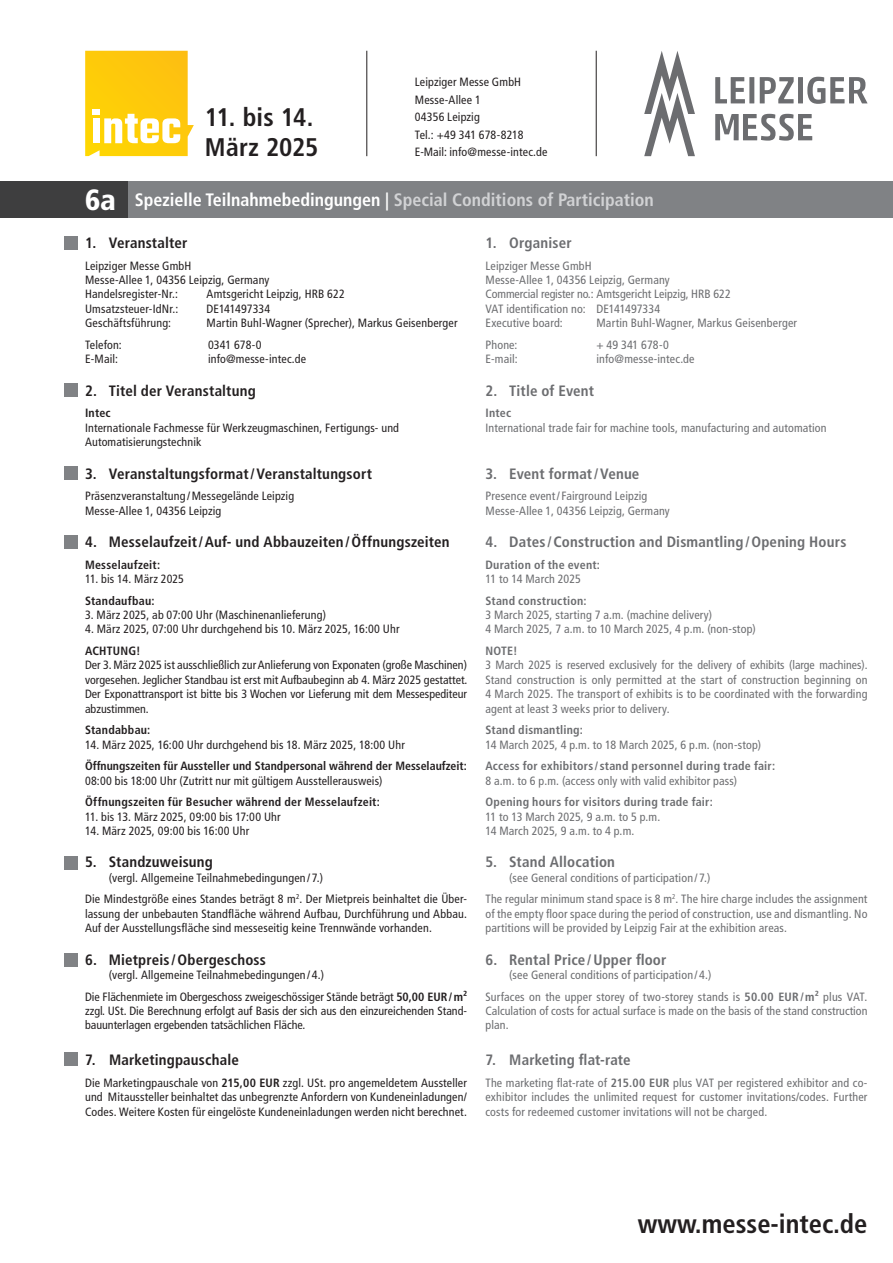
<style>
.page{position:relative;width:893px;height:1263px;background:#fff}
.page>*{position:absolute;margin:0;border:0;box-sizing:border-box;transform-origin:0 0}
.t1{font:700 condensed 26.55px "Frutiger LT Pro";color:#231f20}
.t2{font:700 condensed 25.5px/30.6px "Frutiger LT Pro";color:#231f20}
.t3{font:700 condensed 18px "Frutiger LT Pro";color:#d1d2d4}
.t4{font:700 condensed 15px "Frutiger LT Pro";letter-spacing:.01em;color:#231f20}
.t5{font:700 condensed 15px "Frutiger LT Pro";letter-spacing:.01em;color:#6c6d70}
.t6{font:condensed 12px/14.4px "Frutiger LT Pro";letter-spacing:.01em;color:#231f20}
.t7{font:condensed 12px/14.4px "Frutiger LT Pro";letter-spacing:.01em;color:#6c6d70}
.t8{font:700 condensed 12px "Frutiger LT Pro";letter-spacing:.015em;color:#231f20}
.t9{font:700 condensed 12px "Frutiger LT Pro";letter-spacing:.02em;color:#6c6d70}
.s1{font-weight:900;font-size:29.25px;color:#fff}
.s2{color:#fff}
.s3{font-weight:700}
</style>
<div class="page">
<div style="left:0;top:182px;width:893px;height:36px;background:#808285"></div>
<div style="left:0;top:182px;width:128px;height:36px;background:#3e3e3f"></div>
<div style="left:64px;top:236px;width:14px;height:14px;background:#808285"></div>
<div style="left:64px;top:383px;width:14px;height:14px;background:#808285"></div>
<div style="left:64px;top:535px;width:14px;height:14px;background:#808285"></div>
<div style="left:64px;top:856px;width:14px;height:14px;background:#808285"></div>
<div style="left:64px;top:953px;width:14px;height:14px;background:#808285"></div>
<div style="left:64px;top:1052px;width:14px;height:14px;background:#808285"></div>
<div style="left:64px;top:466px;width:14px;height:14px;background:#808285"></div>
<hr style="left:596px;top:51px;width:1px;height:105px;background:#231f20">
<hr style="left:367px;top:51px;width:1px;height:105px;background:#231f20">
<svg style="left:715px;top:114px;width:97px;height:27px"></svg>
<svg style="left:715px;top:77px;width:152px;height:27px"></svg>
<svg style="left:644px;top:51px;width:51px;height:105px"></svg>
<svg style="left:85px;top:50px;width:109px;height:107px"></svg>
<div style="left:92px;top:110px;width:8px;height:5px;background:#fff"></div>
<h2 class="t2" style="left:205px;top:101px;width:115px">11. bis 14.<br>März 2025</h2>
<p class="t6" style="left:415px;top:73px;width:134px;line-height:17.5px">Leipziger Messe GmbH<br>Messe-Allee 1<br>04356 Leipzig<br>Tel.: +49 341 678-8218<br>E-Mail: info@messe-intec.de</p>
<h3 class="t3" style="left:85px;top:189px;width:570px"><span class="s1">6a</span> <span class="s2">Spezielle Teilnahmebedingungen |</span> Special Conditions of Participation</h3>
<p class="t4" style="left:85px;top:234px;width:104px">1. Veranstalter</p>
<p class="t6" style="left:85px;top:258px;width:186px">Leipziger Messe GmbH<br>Messe-Allee 1, 04356 Leipzig, Germany<br>Handelsregister-Nr.:</p>
<p class="t5" style="left:485px;top:234px;width:88px">1. Organiser</p>
<p class="t7" style="left:485px;top:258px;width:247px">Leipziger Messe GmbH<br>Messe-Allee 1, 04356 Leipzig, Germany<br>Commercial register no.: Amtsgericht Leipzig, HRB 622<br>VAT identification no: DE141497334<br>Executive board:</p>
<p class="t6" style="left:207px;top:287px;width:140px">Amtsgericht Leipzig, HRB 622</p>
<p class="t6" style="left:85px;top:302px;width:95px">Umsatzsteuer-IdNr.:</p>
<p class="t6" style="left:207px;top:302px;width:65px">DE141497334</p>
<p class="t6" style="left:85px;top:316px;width:88px">Geschäftsführung:</p>
<p class="t6" style="left:207px;top:316px;width:253px">Martin Buhl-Wagner (Sprecher), Markus Geisenberger</p>
<p class="t6" style="left:85px;top:338px;width:38px">Telefon:</p>
<p class="t6" style="left:208px;top:338px;width:55px">0341 678-0</p>
<p class="t6" style="left:85px;top:352px;width:35px">E-Mail:</p>
<p class="t6" style="left:208px;top:352px;width:100px">info@messe-intec.de</p>
<p class="t4" style="left:85px;top:382px;width:172px">2. Titel der Veranstaltung</p>
<p class="t8" style="left:85px;top:406px;width:27px">Intec</p>
<p class="t6" style="left:85px;top:420px;width:316px">Internationale Fachmesse für Werkzeugmaschinen, Fertigungs- und<br>Automatisierungstechnik</p>
<p class="t4" style="left:85px;top:464px;width:288px">3. Veranstaltungsformat/Veranstaltungsort</p>
<p class="t6" style="left:85px;top:489px;width:211px">Präsenzveranstaltung/Messegelände Leipzig<br>Messe-Allee 1, 04356 Leipzig</p>
<p class="t4" style="left:85px;top:533px;width:366px">4. Messelaufzeit/Auf- und Abbauzeiten/Öffnungszeiten</p>
<p class="t8" style="left:85px;top:557px;width:77px">Messelaufzeit:</p>
<p class="t6" style="left:85px;top:572px;width:100px">11. bis 14. März 2025</p>
<p class="t8" style="left:85px;top:593px;width:71px">Standaufbau:</p>
<p class="t6" style="left:85px;top:608px;width:242px">3. März 2025, ab 07:00 Uhr (Maschinenanlieferung)</p>
<p class="t6" style="left:85px;top:622px;width:316px">4. März 2025, 07:00 Uhr durchgehend bis 10. März 2025, 16:00 Uhr</p>
<p class="t8" style="left:85px;top:644px;width:57px">ACHTUNG!</p>
<p class="t6" style="left:85px;top:658px;width:384px;text-align:justify">Der 3. März 2025 ist ausschließlich zur Anlieferung von Exponaten (große Maschinen) vorgesehen. Jeglicher Standbau ist erst mit Aufbaubeginn ab 4. März 2025 gestattet.<br>Der Exponattransport ist bitte bis 3 Wochen vor Lieferung mit dem Messespediteur abzustimmen.</p>
<p class="t8" style="left:85px;top:723px;width:67px">Standabbau:</p>
<p class="t6" style="left:85px;top:737px;width:321px">14. März 2025, 16:00 Uhr durchgehend bis 18. März 2025, 18:00 Uhr</p>
<p class="t8" style="left:85px;top:759px;width:383px">Öffnungszeiten für Aussteller und Standpersonal während der Messelaufzeit:</p>
<p class="t6" style="left:85px;top:773px;width:299px">08:00 bis 18:00 Uhr (Zutritt nur mit gültigem Ausstellerausweis)</p>
<p class="t8" style="left:85px;top:795px;width:296px">Öffnungszeiten für Besucher während der Messelaufzeit:</p>
<p class="t6" style="left:85px;top:809px;width:197px">11. bis 13. März 2025, 09:00 bis 17:00 Uhr</p>
<p class="t6" style="left:85px;top:824px;width:166px">14. März 2025, 09:00 bis 16:00 Uhr</p>
<p class="t4" style="left:85px;top:853px;width:129px">5. Standzuweisung</p>
<p class="t6" style="left:85px;top:867px;width:383px;line-height:21.6px;text-indent:24px">(vergl. Allgemeine Teilnahmebedingungen / 7.)<br>Die Mindestgröße eines Standes beträgt 8 m<sup>2</sup>. Der Mietpreis beinhaltet die Über-</p>
<p class="t6" style="left:85px;top:906px;width:383px">lassung der unbebauten Standfläche während Aufbau, Durchführung und Abbau.<br>Auf der Ausstellungsfläche sind messeseitig keine Trennwände vorhanden.</p>
<p class="t4" style="left:85px;top:950px;width:182px">6. Mietpreis /Obergeschoss</p>
<p class="t6" style="left:85px;top:964px;width:383px;line-height:21.6px;text-indent:24px">(vergl. Allgemeine Teilnahmebedingungen / 4.)<br>Die Flächenmiete im Obergeschoss zweigeschössiger Stände beträgt <span class="s3">50,00 EUR/m²</span></p>
<p class="t6" style="left:85px;top:1004px;width:383px">zzgl. USt. Die Berechnung erfolgt auf Basis der sich aus den einzureichenden Stand&shy;bauunterlagen ergebenden tatsächlichen Fläche.</p>
<p class="t4" style="left:85px;top:1051px;width:155px">7. Marketingpauschale</p>
<p class="t6" style="left:85px;top:1076px;width:383px;text-align:justify">Die Marketingpauschale von <span class="s3">215,00 EUR</span> zzgl. USt. pro angemeldetem Aussteller und Mitaussteller beinhaltet das unbegrenzte Anfordern von Kundeneinladungen/ Codes. Weitere Kosten für eingelöste Kundeneinladungen werden nicht berechnet.</p>
<p class="t7" style="left:596px;top:316px;width:202px">Martin Buhl-Wagner, Markus Geisenberger</p>
<p class="t7" style="left:485px;top:338px;width:34px">Phone:</p>
<p class="t7" style="left:596px;top:338px;width:74px">+ 49 341 678-0</p>
<p class="t7" style="left:485px;top:352px;width:34px">E-mail:</p>
<p class="t7" style="left:596px;top:352px;width:100px">info@messe-intec.de</p>
<p class="t5" style="left:485px;top:382px;width:110px">2. Title of Event</p>
<p class="t9" style="left:485px;top:406px;width:27px">Intec</p>
<p class="t7" style="left:485px;top:420px;width:343px">International trade fair for machine tools, manufacturing and automation</p>
<p class="t5" style="left:485px;top:464px;width:156px">3. Event format/Venue</p>
<p class="t7" style="left:485px;top:489px;width:186px">Presence event/ Fairground Leipzig<br>Messe-Allee 1, 04356 Leipzig, Germany</p>
<p class="t5" style="left:485px;top:533px;width:362px">4. Dates /Construction and Dismantling/Opening Hours</p>
<p class="t9" style="left:485px;top:557px;width:116px">Duration of the event:</p>
<p class="t7" style="left:485px;top:572px;width:97px">11 to 14 March 2025</p>
<p class="t9" style="left:485px;top:593px;width:103px">Stand construction:</p>
<p class="t7" style="left:485px;top:608px;width:272px">3 March 2025, starting 7 a.m. (machine delivery)<br>4 March 2025, 7 a.m. to 10 March 2025, 4 p.m. (non-stop)</p>
<p class="t9" style="left:485px;top:644px;width:34px">NOTE!</p>
<p class="t7" style="left:485px;top:658px;width:384px;text-align:justify">3 March 2025 is reserved exclusively for the delivery of exhibits (large machines).<br>Stand construction is only permitted at the start of construction beginning on 4 March 2025. The transport of exhibits is to be coordinated with the forwarding agent at least 3 weeks prior to delivery.</p>
<p class="t9" style="left:485px;top:723px;width:99px">Stand dismantling:</p>
<p class="t7" style="left:485px;top:737px;width:277px">14 March 2025, 4 p.m. to 18 March 2025, 6 p.m. (non-stop)</p>
<p class="t9" style="left:485px;top:759px;width:291px">Access for exhibitors/stand personnel during trade fair:</p>
<p class="t7" style="left:485px;top:773px;width:253px">8 a.m. to 6 p.m. (access only with valid exhibitor pass)</p>
<p class="t9" style="left:485px;top:795px;width:229px">Opening hours for visitors during trade fair:</p>
<p class="t7" style="left:485px;top:809px;width:176px">11 to 13 March 2025, 9 a.m. to 5 p.m.<br>14 March 2025, 9 a.m. to 4 p.m.</p>
<p class="t5" style="left:485px;top:853px;width:131px">5. Stand Allocation</p>
<p class="t7" style="left:485px;top:867px;width:383px;line-height:21.6px;text-indent:24px">(see General conditions of participation / 7.)<br>The regular minimum stand space is 8 m<sup>2</sup>. The hire charge includes the assignment</p>
<p class="t7" style="left:485px;top:906px;width:383px">of the empty floor space during the period of construction, use and dismantling. No partitions will be provided by Leipzig Fair at the exhibition areas.</p>
<p class="t5" style="left:485px;top:950px;width:182px">6. Rental Price /Upper floor</p>
<p class="t7" style="left:485px;top:964px;width:383px;line-height:21.6px;text-indent:24px">(see General conditions of participation / 4.)<br>Surfaces on the upper storey of two-storey stands is <span class="s3">50.00 EUR/m²</span> plus VAT.</p>
<p class="t7" style="left:485px;top:1004px;width:383px">Calculation of costs for actual surface is made on the basis of the stand construction plan.</p>
<p class="t5" style="left:485px;top:1051px;width:147px">7. Marketing flat-rate</p>
<p class="t7" style="left:485px;top:1076px;width:384px;text-align:justify">The marketing flat-rate of <span class="s3">215.00 EUR</span> plus VAT per registered exhibitor and co&shy;exhibitor includes the unlimited request for customer invitations/codes. Further costs for redeemed customer invitations will not be charged.</p>
<h1 class="t1" style="left:638px;top:1208px;width:231px">www.messe-intec.de</h1>
</div>
